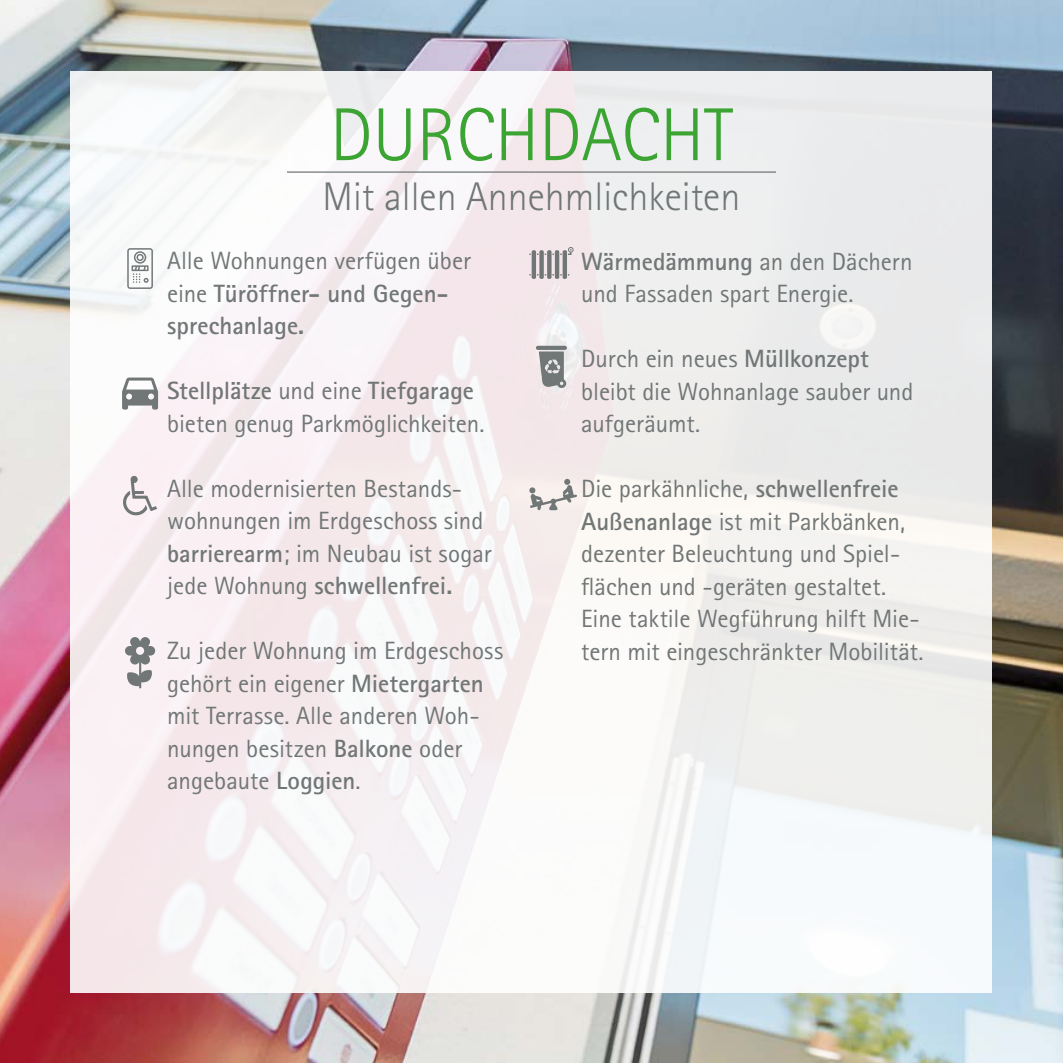
<style>
.page{position:relative;width:1063px;height:1063px;background:#fff}
.page>*{position:absolute;margin:0;border:0;box-sizing:border-box;transform-origin:0 0}
.t1{font:300 75px "Rotis Sans Serif";color:#3ca432}
.t2{font:300 40px "Rotis Sans Serif";color:#717676}
.t3{font:25px/32.5px "Rotis Sans Serif";color:#717676}
.t4{font:700 25px/32.5px "Rotis Sans Serif";color:#717676}
.s1{font-weight:400}
.s2{font-weight:700}
</style>
<div class="page">
<img style="left:0;top:0;width:1063px;height:1063px">
<div style="left:71px;top:71px;width:921px;height:921px;background:#f5f0f1"></div>
<hr style="left:287px;top:171px;width:489px;height:2px;background:#717676">
<hr style="left:532px;top:250px;width:4px;height:29px;background:#717676;border-radius:2px">
<div style="left:539px;top:250px;width:5px;height:29px;background:#717676;border-radius:2px"></div>
<hr style="left:555px;top:250px;width:4px;height:29px;background:#717676;border-radius:2px">
<hr style="left:563px;top:250px;width:4px;height:29px;background:#717676;border-radius:2px">
<div style="left:547px;top:250px;width:5px;height:29px;background:#717676;border-radius:2px"></div>
<svg style="left:568px;top:247px;width:6px;height:8px"></svg>
<svg style="left:127px;top:248px;width:26px;height:41px"></svg>
<svg style="left:125px;top:637px;width:30px;height:51px"></svg>
<hr style="left:1062px;top:0;width:1px;height:738px;background:#3ca432">
<svg style="left:122px;top:378px;width:36px;height:32px"></svg>
<svg style="left:123px;top:476px;width:34px;height:40px"></svg>
<hr style="left:536px;top:346px;width:31px;height:4px;background:#717676;border-radius:2px">
<svg style="left:539px;top:352px;width:27px;height:36px"></svg>
<div style="left:564px;top:479px;width:7px;height:6px;background:#717676;border-radius:50%"></div>
<svg style="left:530px;top:485px;width:47px;height:25px"></svg>
<h1 class="t1" style="left:330px;top:92px;width:405px">DURCHDACHT</h1>
<h2 class="t2" style="left:323px;top:174px;width:419px">Mit allen Annehmlichkeiten</h2>
<p class="t4" style="left:167px;top:244px;width:305px"><span class="s1">Alle Wohnungen verfügen über eine</span> Türöffner- und Gegen&shy;sprechanlage.</p>
<p class="t3" style="left:167px;top:374px;width:319px"><span class="s2">Stellplätze</span> und eine <span class="s2">Tiefgarage </span>bieten genug Parkmöglichkeiten.</p>
<p class="t3" style="left:167px;top:472px;width:326px">Alle modernisierten Bestands&shy;wohnungen im Erdgeschoss sind <span class="s2">barrierearm</span>; im Neubau ist sogar jede Wohnung <span class="s2">schwellenfrei.</span></p>
<p class="t3" style="left:167px;top:634px;width:338px">Zu jeder Wohnung im Erdgeschoss gehört ein eigener <span class="s2">Mietergarten </span>mit Terrasse. Alle anderen Woh&shy;nungen besitzen <span class="s2">Balkone</span> oder angebaute <span class="s2">Loggien</span>.</p>
<p class="t3" style="left:581px;top:245px;width:333px"><span class="s2">Wärmedämmung</span> an den Dächern und Fassaden spart Energie.</p>
<p class="t3" style="left:581px;top:342px;width:334px">Durch ein neues <span class="s2">Müllkonzept </span>bleibt die Wohnanlage sauber und aufgeräumt.</p>
<p class="t3" style="left:581px;top:472px;width:344px">Die parkähnliche, <span class="s2">schwellenfreie Außenanlage</span> ist mit Parkbänken, dezenter Beleuchtung und Spiel&shy;flächen und -geräten gestaltet.<br>Eine taktile Wegführung hilft Mie&shy;tern mit eingeschränkter Mobilität.</p>
</div>
